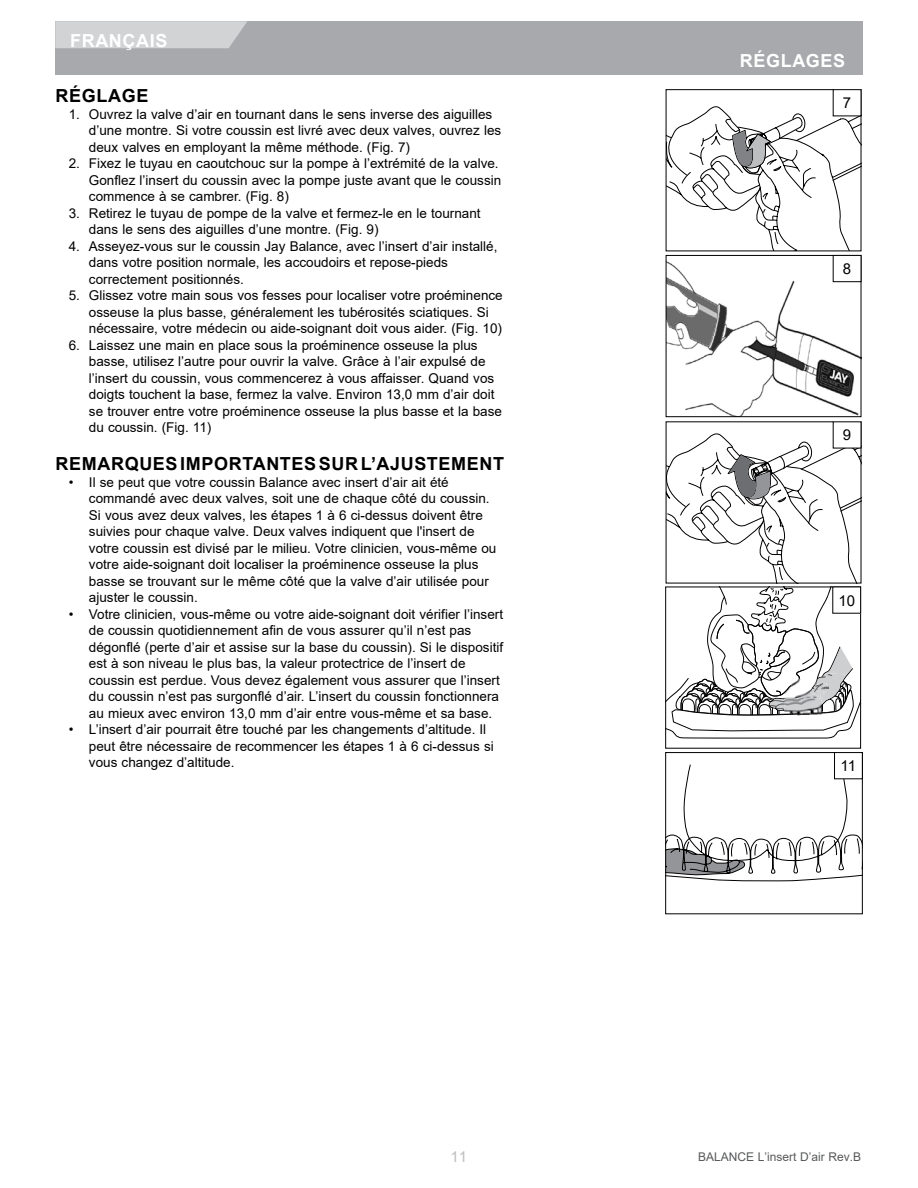
<style>
.page{position:relative;width:918px;height:1188px;background:#fff}
.page>*{position:absolute;margin:0;border:0;box-sizing:border-box;transform-origin:0 0}
.t1{font:700 18px "Arial";letter-spacing:.035em;color:#000}
.t2{font:700 18px "Arial";letter-spacing:.035em;color:#fff}
.t3{font:15px "Arial";color:#000}
.t4{font:15px "Arial";color:#bcbec0}
.t5{font:13.5px/16.5px "Arial";color:#000}
.t6{font:12px "Arial";color:#58595b}
</style>
<div class="page">
<svg style="left:668px;top:102px;width:191px;height:147px"></svg>
<div style="left:666px;top:89px;width:195px;height:162px;border:1px solid #000"></div>
<div style="left:833px;top:90px;width:28px;height:26px;background:#fff"></div>
<div style="left:833px;top:89px;width:28px;height:27px;border:1px solid #000"></div>
<img style="left:668px;top:257px;width:191px;height:158px">
<div style="left:666px;top:255px;width:195px;height:162px;border:1px solid #000"></div>
<div style="left:833px;top:255px;width:28px;height:27px;background:#fff"></div>
<div style="left:833px;top:255px;width:28px;height:27px;border:1px solid #000"></div>
<svg style="left:666px;top:429px;width:195px;height:310px"></svg>
<div style="left:833px;top:422px;width:28px;height:26px;background:#fff"></div>
<svg style="left:667px;top:764px;width:194px;height:117px"></svg>
<div style="left:665px;top:752px;width:198px;height:162px;border:1px solid #000"></div>
<div style="left:835px;top:753px;width:27px;height:26px;background:#fff"></div>
<div style="left:834px;top:752px;width:29px;height:27px;border:1px solid #000"></div>
<div style="left:55px;top:21px;width:808px;height:54px;background:#a7a9ac"></div>
<svg style="left:55px;top:21px;width:192px;height:27px;background:#ced0d1"></svg>
<h1 class="t2" style="left:70px;top:28px;width:99px">FRANÇAIS</h1>
<h1 class="t1" style="left:56px;top:83px;width:94px">RÉGLAGE</h1>
<p class="t5" style="left:89px;top:106px;width:414px;text-indent:-20px">1. Ouvrez la valve d’air en tournant dans le sens inverse des aiguilles d’une montre. Si votre coussin est livré avec deux valves, ouvrez les deux valves en employant la même méthode. (Fig. 7)</p>
<p class="t5" style="left:89px;top:155px;width:414px;text-indent:-20px">2. Fixez le tuyau en caoutchouc sur la pompe à l’extrémité de la valve.<br>Gonflez l’insert du coussin avec la pompe juste avant que le coussin commence à se cambrer. (Fig. 8)</p>
<p class="t5" style="left:89px;top:205px;width:393px;text-indent:-20px">3. Retirez le tuyau de pompe de la valve et fermez-le en le tournant dans le sens des aiguilles d’une montre. (Fig. 9)</p>
<p class="t5" style="left:89px;top:238px;width:410px;text-indent:-20px">4. Asseyez-vous sur le coussin Jay Balance, avec l’insert d’air installé, dans votre position normale, les accoudoirs et repose-pieds correctement positionnés.</p>
<p class="t5" style="left:89px;top:287px;width:415px;text-indent:-20px">5. Glissez votre main sous vos fesses pour localiser votre proéminence osseuse la plus basse, généralement les tubérosités sciatiques. Si nécessaire, votre médecin ou aide-soignant doit vous aider. (Fig. 10)</p>
<p class="t5" style="left:89px;top:337px;width:415px;text-indent:-20px">6. Laissez une main en place sous la proéminence osseuse la plus basse, utilisez l’autre pour ouvrir la valve. Grâce à l’air expulsé de l’insert du coussin, vous commencerez à vous affaisser. Quand vos doigts touchent la base, fermez la valve. Environ 13,0 mm d’air doit se trouver entre votre proéminence osseuse la plus basse et la base du coussin. (Fig. 11)</p>
<h1 class="t1" style="left:56px;top:451px;width:450px">REMARQUES IMPORTANTES SUR L’AJUSTEMENT</h1>
<p class="t5" style="left:89px;top:474px;width:409px;text-indent:-20px">• Il se peut que votre coussin Balance avec insert d’air ait été commandé avec deux valves, soit une de chaque côté du coussin.<br>Si vous avez deux valves, les étapes 1 à 6 ci-dessus doivent être suivies pour chaque valve. Deux valves indiquent que l'insert de votre coussin est divisé par le milieu. Votre clinicien, vous-même ou votre aide-soignant doit localiser la proéminence osseuse la plus basse se trouvant sur le même côté que la valve d’air utilisée pour ajuster le coussin.</p>
<p class="t5" style="left:89px;top:606px;width:416px;text-indent:-20px">• Votre clinicien, vous-même ou votre aide-soignant doit vérifier l’insert de coussin quotidiennement afin de vous assurer qu’il n’est pas dégonflé (perte d’air et assise sur la base du coussin). Si le dispositif est à son niveau le plus bas, la valeur protectrice de l’insert de coussin est perdue. Vous devez également vous assurer que l’insert du coussin n’est pas surgonflé d’air. L’insert du coussin fonctionnera au mieux avec environ 13,0 mm d’air entre vous-même et sa base.</p>
<p class="t5" style="left:89px;top:721px;width:406px;text-indent:-20px">• L’insert d’air pourrait être touché par les changements d’altitude. Il peut être nécessaire de recommencer les étapes 1 à 6 ci-dessus si vous changez d’altitude.</p>
<h1 class="t2" style="left:740px;top:48px;width:107px">RÉGLAGES</h1>
<p class="t3" style="left:843px;top:93px;width:10px">7</p>
<p class="t3" style="left:843px;top:258px;width:10px">8</p>
<p class="t3" style="left:843px;top:425px;width:10px">9</p>
<p class="t3" style="left:838px;top:590px;width:18px">10</p>
<p class="t3" style="left:841px;top:756px;width:17px">11</p>
<p class="t4" style="left:451px;top:1146px;width:18px">11</p>
<p class="t6" style="left:698px;top:1148px;width:165px">BALANCE L’insert D’air Rev.B</p>
</div>
